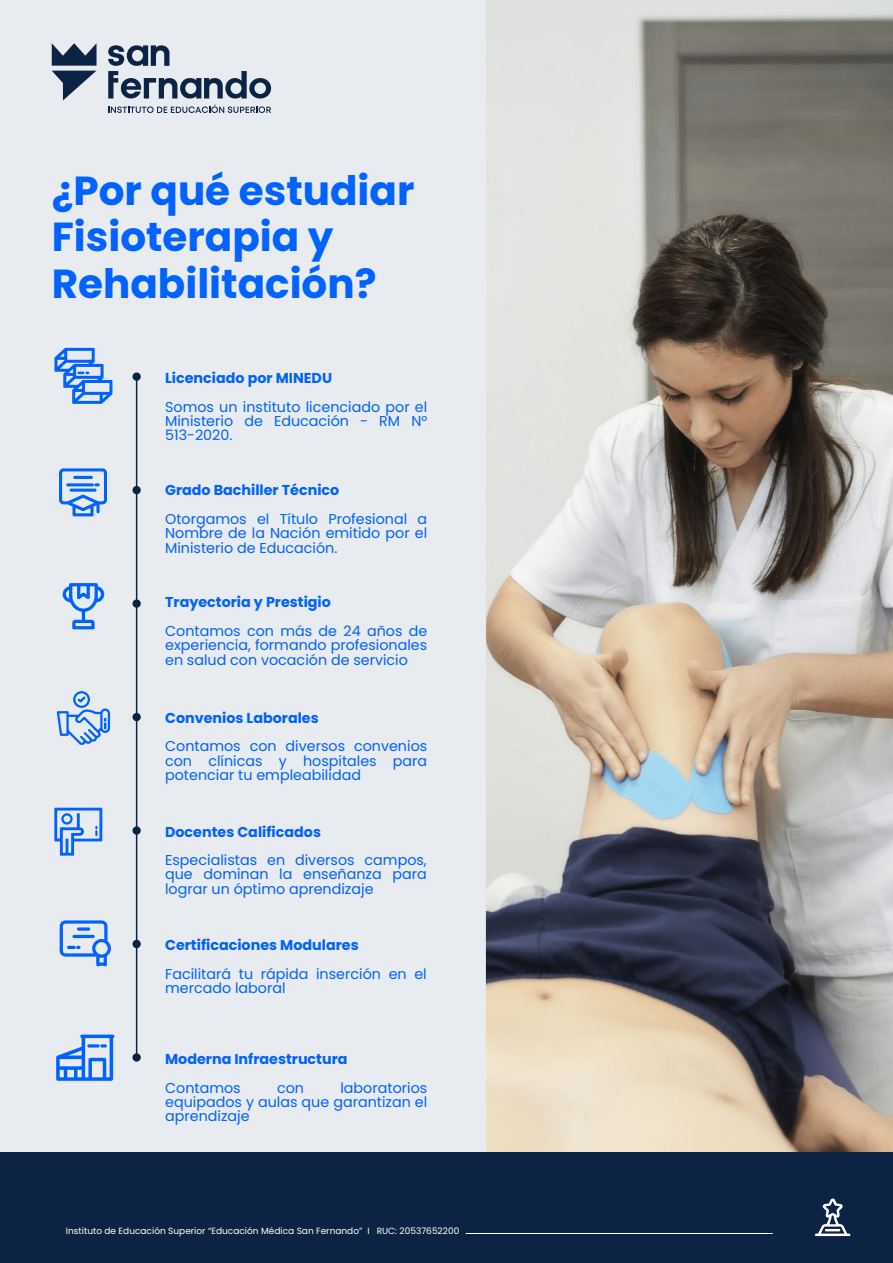
<style>
.page{position:relative;width:893px;height:1263px;background:#e8ebef}
.page>*{position:absolute;margin:0;border:0;box-sizing:border-box;transform-origin:0 0}
.t1{font:700 40.5px/46.5px "Poppins";color:#0062ff}
.t2{font:14.25px/14.2px "Poppins";color:#0062ff;text-align:justify}
.t3{font:700 14.25px "Poppins";color:#0062ff}
.t4{font:9px "Poppins";color:#fff}
</style>
<div class="page">
<img style="left:486px;top:0;width:407px;height:1152px">
<div style="left:0;top:1152px;width:893px;height:111px;background:#0d2344"></div>
<hr style="left:466px;top:1233px;width:307px;height:1px;background:#fff">
<svg style="left:815px;top:1198px;width:35px;height:38px"></svg>
<svg style="left:54px;top:808px;width:48px;height:48px"></svg>
<svg style="left:57px;top:691px;width:53px;height:54px"></svg>
<svg style="left:56px;top:1034px;width:58px;height:47px"></svg>
<svg style="left:60px;top:920px;width:51px;height:46px"></svg>
<svg style="left:54px;top:348px;width:58px;height:56px"></svg>
<svg style="left:62px;top:583px;width:43px;height:46px"></svg>
<svg style="left:59px;top:468px;width:48px;height:48px"></svg>
<hr style="left:136px;top:377px;width:1px;height:681px;background:#0d2344">
<div style="left:132px;top:372px;width:9px;height:9px;background:#0d2344;border-radius:50%"></div>
<div style="left:132px;top:486px;width:9px;height:8px;background:#0d2344;border-radius:50%"></div>
<div style="left:132px;top:599px;width:9px;height:9px;background:#0d2344;border-radius:50%"></div>
<div style="left:132px;top:713px;width:9px;height:8px;background:#0d2344;border-radius:50%"></div>
<div style="left:132px;top:826px;width:9px;height:9px;background:#0d2344;border-radius:50%"></div>
<div style="left:132px;top:940px;width:9px;height:8px;background:#0d2344;border-radius:50%"></div>
<div style="left:132px;top:1053px;width:9px;height:8px;background:#0d2344;border-radius:50%"></div>
<svg style="left:52px;top:43px;width:45px;height:57px"></svg>
<svg style="left:108px;top:45px;width:163px;height:53px"></svg>
<svg style="left:108px;top:105px;width:163px;height:8px"></svg>
<h1 class="t1" style="left:52px;top:168px;width:364px">¿Por qué estudiar<br>Fisioterapia y<br>Rehabilitación?</h1>
<p class="t3" style="left:165px;top:370px;width:168px">Licenciado por MINEDU</p>
<p class="t2" style="left:165px;top:400px;width:264px">Somos un instituto licenciado por el Ministerio de Educación - RM N° 513-2020.</p>
<p class="t3" style="left:165px;top:482px;width:176px">Grado Bachiller Técnico</p>
<p class="t2" style="left:165px;top:512px;width:264px">Otorgamos el Título Profesional a Nombre de la Nación emitido por el Ministerio de Educación.</p>
<p class="t3" style="left:165px;top:594px;width:167px">Trayectoria y Prestigio</p>
<p class="t2" style="left:165px;top:624px;width:264px">Contamos con más de 24 años de experiencia, formando profesionales en salud con vocación de servicio</p>
<p class="t3" style="left:165px;top:709px;width:155px">Convenios Laborales</p>
<p class="t2" style="left:165px;top:739px;width:264px">Contamos con diversos convenios con clínicas y hospitales para potenciar tu empleabilidad</p>
<p class="t3" style="left:165px;top:823px;width:157px">Docentes Calificados</p>
<p class="t2" style="left:165px;top:853px;width:263px">Especialistas en diversos campos, que dominan la enseñanza para lograr un óptimo aprendizaje</p>
<p class="t3" style="left:165px;top:937px;width:195px">Certificaciones Modulares</p>
<p class="t2" style="left:165px;top:967px;width:263px">Facilitará tu rápida inserción en el mercado laboral</p>
<p class="t3" style="left:165px;top:1051px;width:184px">Moderna Infraestructura</p>
<p class="t2" style="left:165px;top:1080px;width:77px">Contamos</p>
<p class="t2" style="left:277px;top:1080px;width:28px">con</p>
<p class="t2" style="left:165px;top:1080px;width:264px;text-indent:175px">laboratorios equipados y aulas que garantizan el aprendizaje</p>
<p class="t4" style="left:66px;top:1225px;width:395px">Instituto de Educación Superior “Educación Médica San Fernando” I RUC: 20537652200</p>
</div>
